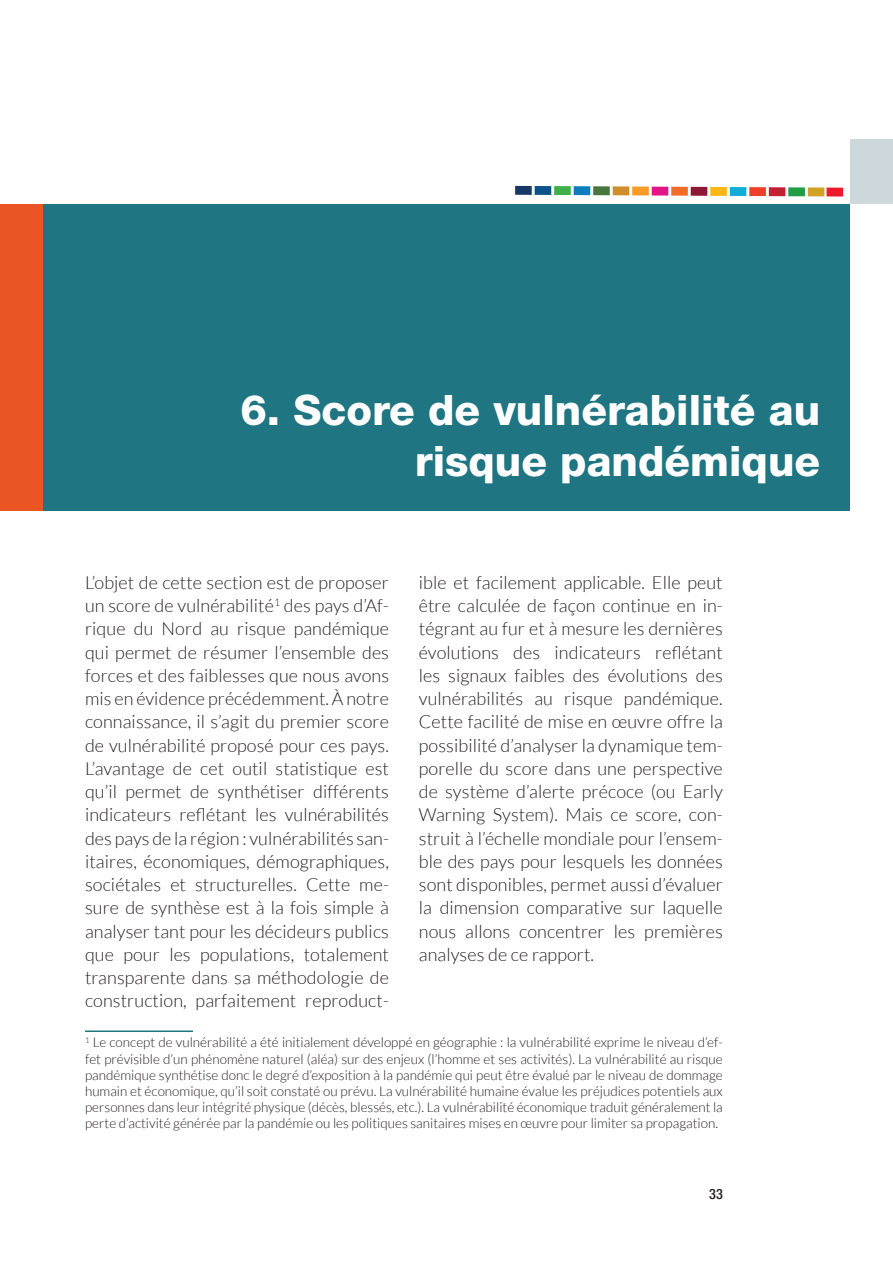
<style>
.page{position:relative;width:893px;height:1263px;background:#fff}
.page>*{position:absolute;margin:0;border:0;box-sizing:border-box;transform-origin:0 0}
._01_-_Head_1{font:800 42px/50.4px "Helvetica Neue LT Std";color:#fff;text-align:right}
._00_-_Body_Text{font:300 18px/23.2px "Lato";letter-spacing:.005em;color:#231f20;text-align:justify}
.t1{font:500 condensed 14.25px "Helvetica Neue LT Std";color:#231f20}
._15_-_Footnotes{font:300 13.5px/16.2px "Lato";color:#231f20;text-align:justify}
</style>
<div class="page">
<div style="left:0;top:204px;width:893px;height:306px;background:#1f7582"></div>
<div style="left:850px;top:139px;width:43px;height:66px;background:#cdd8dd"></div>
<div style="left:850px;top:204px;width:43px;height:306px;background:#fff"></div>
<div style="left:0;top:204px;width:43px;height:306px;background:#eb5523"></div>
<div style="left:826px;top:188px;width:17px;height:8px;background:#eb1b2e"></div>
<div style="left:788px;top:187px;width:17px;height:9px;background:#239c47"></div>
<div style="left:769px;top:187px;width:16px;height:9px;background:#c22034"></div>
<div style="left:749px;top:187px;width:17px;height:9px;background:#ef3e29"></div>
<div style="left:730px;top:187px;width:16px;height:9px;background:#10add9"></div>
<div style="left:710px;top:187px;width:17px;height:9px;background:#fcb615"></div>
<div style="left:691px;top:187px;width:16px;height:9px;background:#8e1736"></div>
<div style="left:671px;top:187px;width:17px;height:9px;background:#f36c27"></div>
<div style="left:652px;top:187px;width:16px;height:9px;background:#e11585"></div>
<div style="left:632px;top:187px;width:17px;height:8px;background:#f89c27"></div>
<div style="left:613px;top:186px;width:16px;height:9px;background:#cf8d2b"></div>
<div style="left:593px;top:186px;width:17px;height:9px;background:#48773e"></div>
<div style="left:574px;top:186px;width:16px;height:9px;background:#0d7dbd"></div>
<div style="left:554px;top:186px;width:17px;height:9px;background:#3eaf49"></div>
<div style="left:535px;top:186px;width:16px;height:9px;background:#0b5489"></div>
<div style="left:515px;top:186px;width:17px;height:9px;background:#193766"></div>
<div style="left:808px;top:187px;width:16px;height:9px;background:#d2a128"></div>
<hr style="left:85px;top:1030px;width:108px;height:2px;background:#1f7582">
<p class="_01_-_Head_1" style="left:240px;top:385px;width:581px">6. Score de vulnérabilité au risque pandémique</p>
<p class="_00_-_Body_Text" style="left:85px;top:571px;width:306px">L’objet de cette section est de proposer un score de vulnérabilité<sup>1</sup> des pays d’Af&shy;rique du Nord au risque pandémique qui permet de résumer l’ensemble des forces et des faiblesses que nous avons mis en évidence précédemment. À notre connaissance, il s’agit du premier score de vulnérabilité proposé pour ces pays.<br>L’avantage de cet outil statistique est qu’il permet de synthétiser différents indicateurs reflétant les vulnérabilités des pays de la région : vulnérabilités san&shy;itaires, économiques, démographiques, sociétales et structurelles. Cette me&shy;sure de synthèse est à la fois simple à analyser tant pour les décideurs publics que pour les populations, totalement transparente dans sa méthodologie de construction, parfaitement reproduct-</p>
<p class="_15_-_Footnotes" style="left:85px;top:1034px;width:639px"><sup>1</sup> Le concept de vulnérabilité a été initialement développé en géographie : la vulnérabilité exprime le niveau d’ef&shy;fet prévisible d’un phénomène naturel (aléa) sur des enjeux (l’homme et ses activités). La vulnérabilité au risque pandémique synthétise donc le degré d’exposition à la pandémie qui peut être évalué par le niveau de dommage humain et économique, qu’il soit constaté ou prévu. La vulnérabilité humaine évalue les préjudices potentiels aux personnes dans leur intégrité physique (décès, blessés, etc.). La vulnérabilité économique traduit généralement la perte d’activité générée par la pandémie ou les politiques sanitaires mises en œuvre pour limiter sa propagation.</p>
<p class="_00_-_Body_Text" style="left:419px;top:571px;width:306px">ible et facilement applicable. Elle peut être calculée de façon continue en in&shy;tégrant au fur et à mesure les dernières évolutions des indicateurs reflétant les signaux faibles des évolutions des vulnérabilités au risque pandémique.<br>Cette facilité de mise en œuvre offre la possibilité d’analyser la dynamique tem&shy;porelle du score dans une perspective de système d’alerte précoce (ou Early Warning System). Mais ce score, con&shy;struit à l’échelle mondiale pour l’ensem&shy;ble des pays pour lesquels les données sont disponibles, permet aussi d’évaluer la dimension comparative sur laquelle nous allons concentrer les premières analyses de ce rapport.</p>
<p class="t1" style="left:709px;top:1185px;width:15px">33</p>
</div>
